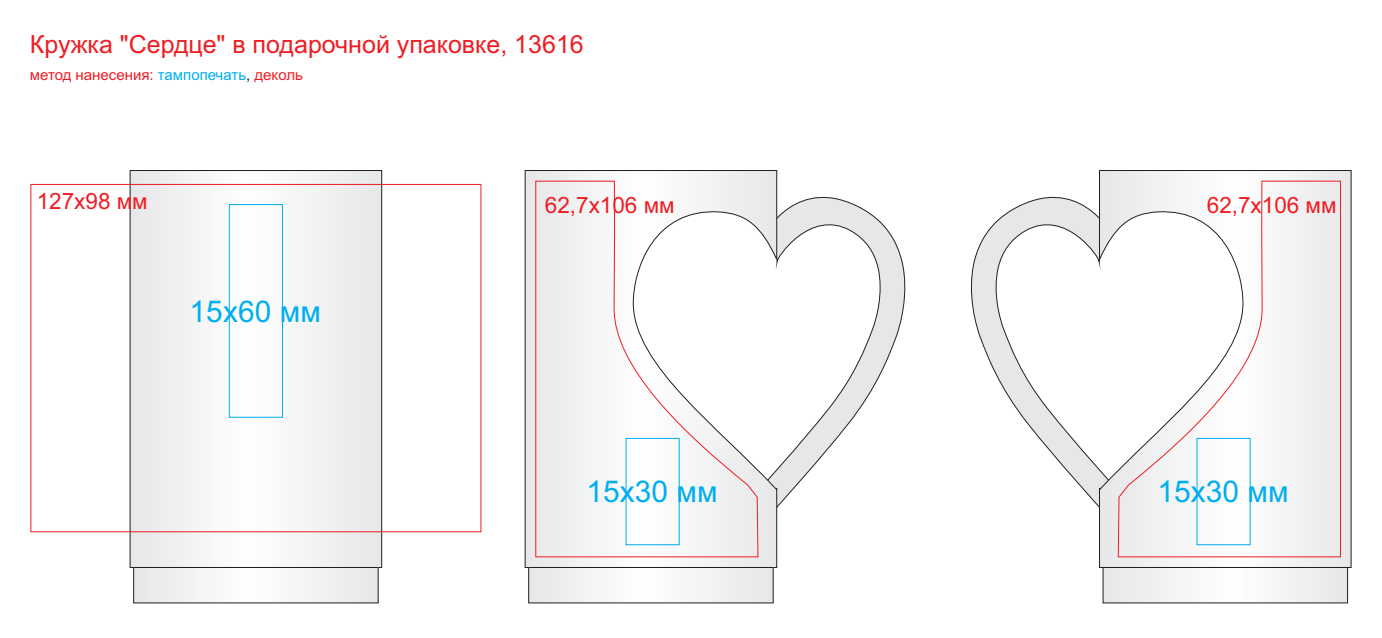
<style>
.page{position:relative;width:1382px;height:638px;background:#fff}
.page>*{position:absolute;margin:0;border:0;box-sizing:border-box;transform-origin:0 0}
.t1{font:30px "Arial";color:#00aeef}
.t2{font:25px "Arial";color:#ee1d23}
.t3{font:22.5px "Arial";color:#ee1d23}
.t4{font:15px "Arial";color:#ee1d23}
.s1{color:#00aeef}
.s2{color:#231f20}
</style>
<div class="page">
<svg style="left:777px;top:172px;width:129px;height:341px"></svg>
<svg style="left:524px;top:170px;width:253px;height:398px"></svg>
<div style="left:529px;top:567px;width:244px;height:36px;background:#f2f3f4"></div>
<div style="left:528px;top:567px;width:245px;height:36px;border:1px solid #231f20"></div>
<svg style="left:535px;top:180px;width:224px;height:377px"></svg>
<div style="left:130px;top:170px;width:252px;height:397px;background:#f2f3f4"></div>
<div style="left:130px;top:170px;width:252px;height:398px;border:1px solid #231f20"></div>
<div style="left:134px;top:567px;width:244px;height:36px;background:#f2f3f4"></div>
<div style="left:133px;top:567px;width:245px;height:36px;border:1px solid #231f20"></div>
<div style="left:229px;top:204px;width:54px;height:213px;border:1px solid #00aeef"></div>
<div style="left:626px;top:438px;width:54px;height:107px;border:1px solid #00aeef"></div>
<svg style="left:970px;top:196px;width:129px;height:312px"></svg>
<svg style="left:1099px;top:170px;width:253px;height:398px"></svg>
<div style="left:1103px;top:567px;width:244px;height:36px;background:#f2f3f4"></div>
<div style="left:1103px;top:567px;width:245px;height:36px;border:1px solid #231f20"></div>
<svg style="left:1117px;top:180px;width:224px;height:377px"></svg>
<div style="left:1197px;top:438px;width:53px;height:107px;border:1px solid #00aeef"></div>
<p class="t2" style="left:30px;top:35px;width:555px">Кружка "Сердце" в подарочной упаковке, 13616</p>
<p class="t4" style="left:30px;top:69px;width:275px">метод нанесения: <span class="s1">тампопечать</span><span class="s2">,</span> деколь</p>
<p class="t3" style="left:37px;top:192px;width:113px">127х98 мм</p>
<p class="t3" style="left:545px;top:197px;width:131px">62,7х106 мм</p>
<p class="t3" style="left:1207px;top:197px;width:131px">62,7х106 мм</p>
<p class="t1" style="left:190px;top:300px;width:133px">15х60 мм</p>
<p class="t1" style="left:586px;top:480px;width:133px">15х30 мм</p>
<p class="t1" style="left:1157px;top:480px;width:133px">15х30 мм</p>
</div>
